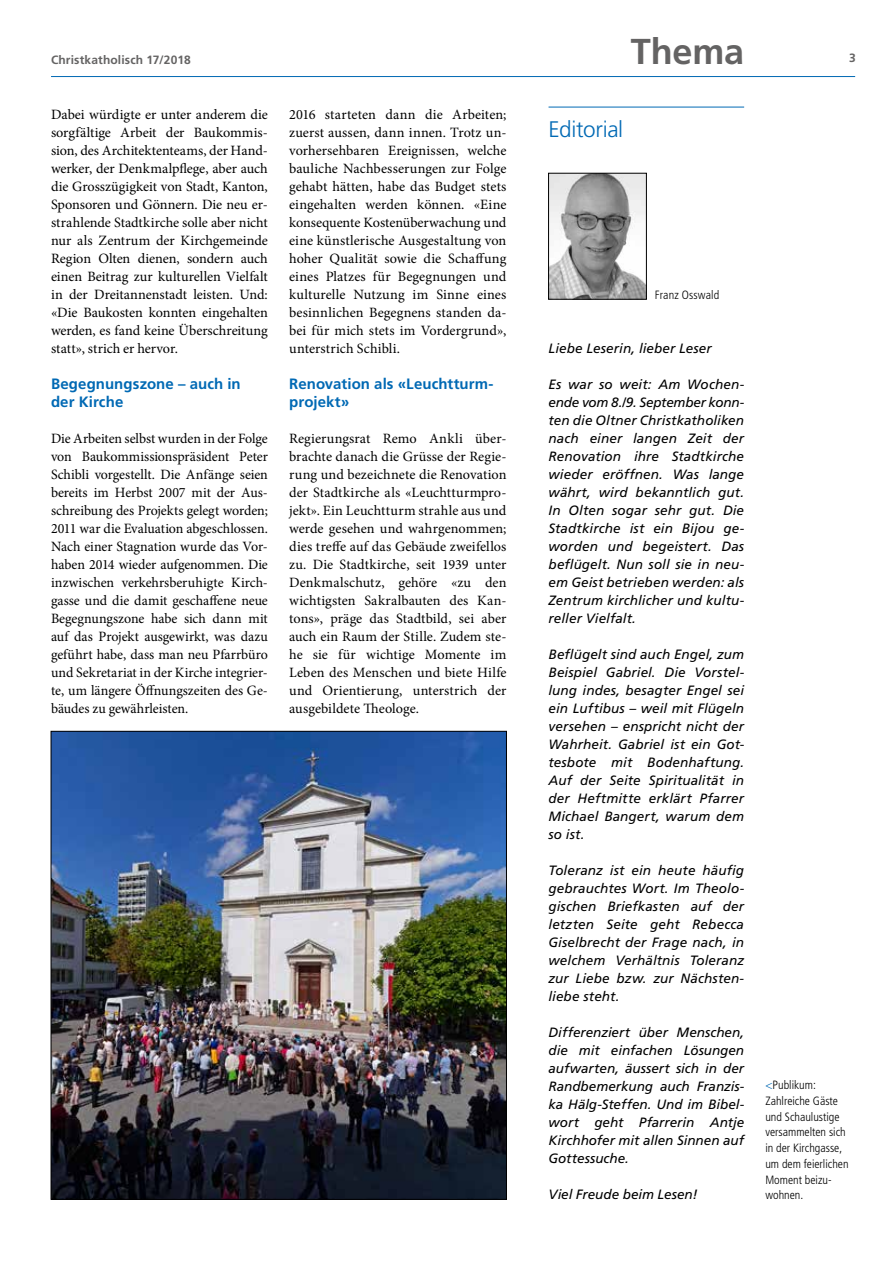
<style>
.page{position:relative;width:893px;height:1263px;background:#fff}
.page>*{position:absolute;margin:0;border:0;box-sizing:border-box;transform-origin:0 0}
.t1{font:700 36px "Frutiger LT Std";letter-spacing:-.005em;color:#646363}
.t2{font:300 22.5px "Frutiger LT Std";letter-spacing:-.015em;color:#0069b4}
.t3{font:700 15px/18px "Frutiger LT Std";letter-spacing:.005em;color:#0069b4}
.t4{font:14.25px/18px "Minion Pro";color:#000;text-align:justify}
.t5{font:italic 13.5px/18px "Frutiger LT Std";letter-spacing:.005em;color:#000;text-align:justify}
.t6{font:300 condensed 12px/15.8px "Frutiger LT Std";color:#000}
.t7{font:700 12px "Frutiger LT Std";letter-spacing:.015em;color:#646363}
.s1{color:#0069b4}
</style>
<div class="page">
<hr style="left:51px;top:76px;width:804px;height:1px;background:#0069b4">
<hr style="left:549px;top:107px;width:195px;height:1px;background:#0069b4">
<img style="left:550px;top:175px;width:95px;height:123px">
<div style="left:548px;top:173px;width:99px;height:127px;border:1px solid #000"></div>
<img style="left:53px;top:733px;width:452px;height:465px">
<p class="t7" style="left:51px;top:53px;width:141px">Christkatholisch 17/2018</p>
<p class="t4" style="left:51px;top:106px;width:218px">Dabei würdigte er unter anderem die sorgfältige Arbeit der Baukommis&shy;sion, des Architektenteams, der Hand&shy;werker, der Denkmalpflege, aber auch die Grosszügigkeit von Stadt, Kanton, Sponsoren und Gönnern. Die neu er&shy;strahlende Stadtkirche solle aber nicht nur als Zentrum der Kirchgemeinde Region Olten dienen, sondern auch einen Beitrag zur kulturellen Vielfalt in der Dreitannenstadt leisten. Und: «Die Baukosten konnten eingehalten werden, es fand keine Überschreitung statt», strich er hervor.</p>
<p class="t3" style="left:51px;top:375px;width:191px">Begegnungszone – auch in der Kirche</p>
<p class="t4" style="left:51px;top:430px;width:218px">Die Arbeiten selbst wurden in der Folge von Baukommissionspräsident Peter Schibli vorgestellt. Die Anfänge seien bereits im Herbst 2007 mit der Aus&shy;schreibung des Projekts gelegt worden; 2011 war die Evaluation abgeschlossen.<br>Nach einer Stagnation wurde das Vor&shy;haben 2014 wieder aufgenommen. Die inzwischen verkehrsberuhigte Kirch&shy;gasse und die damit geschaffene neue Begegnungszone habe sich dann mit auf das Projekt ausgewirkt, was dazu geführt habe, dass man neu Pfarrbüro und Sekretariat in der Kirche integrier&shy;te, um längere Öffnungszeiten des Ge&shy;bäudes zu gewährleisten.</p>
<p class="t4" style="left:289px;top:106px;width:219px">2016 starteten dann die Arbeiten; zuerst aussen, dann innen. Trotz un&shy;vorhersehbaren Ereignissen, welche bauliche Nachbesserungen zur Folge gehabt hätten, habe das Budget stets eingehalten werden können. «Eine konsequente Kostenüberwachung und eine künstlerische Ausgestaltung von hoher Qualität sowie die Schaffung eines Platzes für Begegnungen und kulturelle Nutzung im Sinne eines besinnlichen Begegnens standen da&shy;bei für mich stets im Vordergrund», unterstrich Schibli.</p>
<p class="t3" style="left:289px;top:375px;width:206px">Renovation als «Leuchtturm&shy;projekt»</p>
<p class="t4" style="left:289px;top:430px;width:219px">Regierungsrat Remo Ankli über&shy;brachte danach die Grüsse der Regie&shy;rung und bezeichnete die Renovation der Stadtkirche als «Leuchtturmpro&shy;jekt». Ein Leuchtturm strahle aus und werde gesehen und wahrgenommen; dies treffe auf das Gebäude zweifellos zu. Die Stadtkirche, seit 1939 unter Denkmalschutz, gehöre «zu den wichtigsten Sakralbauten des Kan&shy;tons», präge das Stadtbild, sei aber auch ein Raum der Stille. Zudem ste&shy;he sie für wichtige Momente im Leben des Menschen und biete Hilfe und Orientierung, unterstrich der ausgebildete Theologe.</p>
<h1 class="t1" style="left:631px;top:30px;width:115px">Thema</h1>
<h2 class="t2" style="left:549px;top:117px;width:76px">Editorial</h2>
<p class="t7" style="left:849px;top:51px;width:8px">3</p>
<p class="t6" style="left:655px;top:287px;width:66px">Franz Osswald</p>
<p class="t5" style="left:549px;top:340px;width:165px">Liebe Leserin, lieber Leser</p>
<p class="t5" style="left:549px;top:376px;width:197px">Es war so weit: Am Wochen&shy;ende vom 8./9. September konn&shy;ten die Oltner Christkatholiken nach einer langen Zeit der Renovation ihre Stadtkirche wieder eröffnen. Was lange währt, wird bekanntlich gut.<br>In Olten sogar sehr gut. Die Stadtkirche ist ein Bijou ge&shy;worden und begeistert. Das beflügelt. Nun soll sie in neu&shy;em Geist betrieben werden: als Zentrum kirchlicher und kultu&shy;reller Vielfalt.</p>
<p class="t5" style="left:549px;top:646px;width:197px">Beflügelt sind auch Engel, zum Beispiel Gabriel. Die Vorstel&shy;lung indes, besagter Engel sei ein Luftibus – weil mit Flügeln versehen – enspricht nicht der Wahrheit. Gabriel ist ein Got&shy;tesbote mit Bodenhaftung.<br>Auf der Seite Spiritualität in der Heftmitte erklärt Pfarrer Michael Bangert, warum dem so ist.</p>
<p class="t5" style="left:549px;top:862px;width:197px">Toleranz ist ein heute häufig gebrauchtes Wort. Im Theolo&shy;gischen Briefkasten auf der letzten Seite geht Rebecca Giselbrecht der Frage nach, in welchem Verhältnis Toleranz zur Liebe bzw. zur Nächsten&shy;liebe steht.</p>
<p class="t5" style="left:549px;top:1023px;width:197px">Differenziert über Menschen, die mit einfachen Lösungen aufwarten, äussert sich in der Randbemerkung auch Franzis&shy;ka Hälg-Steffen. Und im Bibel&shy;wort geht Pfarrerin Antje Kirchhofer mit allen Sinnen auf Gottessuche.</p>
<p class="t5" style="left:549px;top:1185px;width:151px">Viel Freude beim Lesen!</p>
<p class="t6" style="left:765px;top:1077px;width:85px"><span class="s1">&lt;</span>Publikum:<br>Zahlreiche Gäste und Schaulustige versammelten sich in der Kirchgasse, um dem feierlichen<br>Moment beizu&shy;wohnen.</p>
</div>
